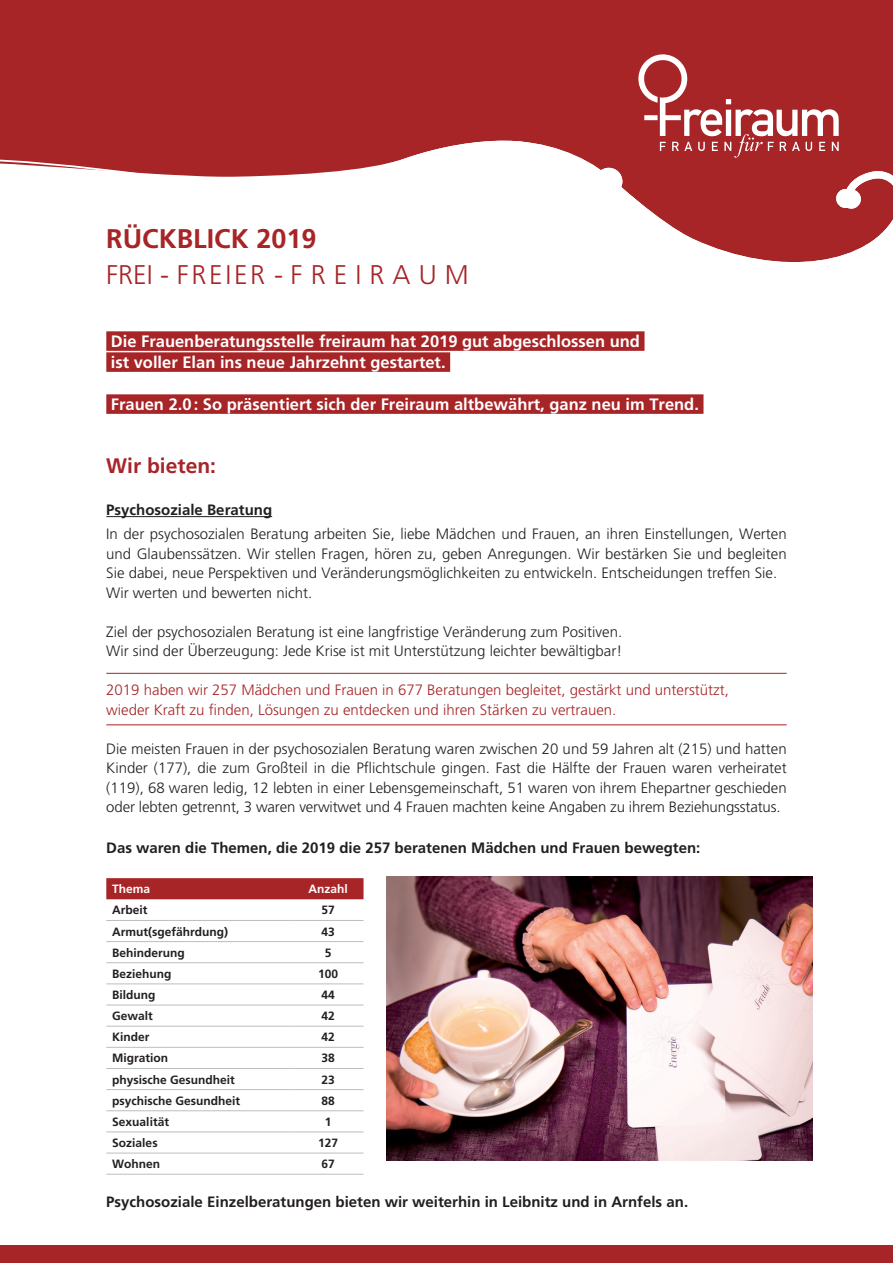
<style>
.page{position:relative;width:893px;height:1263px;background:#fff}
.page>*{position:absolute;margin:0;border:0;box-sizing:border-box;transform-origin:0 0}
.t1{font:300 27px "Frutiger CE";letter-spacing:.1em;color:#a72427}
.t2{font:700 27px "Frutiger CE";color:#a72427}
.t3{font:700 21px "Frutiger CE";color:#a72427}
.t4{font:700 16.5px/21px "Frutiger CE";color:#fff}
.t5{font:300 15px/19.5px "Frutiger CE";color:#231f20}
.t6{font:300 15px/19.5px "Frutiger CE";color:#a72427}
.t7{font:700 15px "Frutiger CE";color:#231f20}
.t8{font:700 15px "Frutiger";color:#231f20}
.t9{font:700 12px "Frutiger CE";color:#231f20}
.t10{font:700 12px "Frutiger CE";color:#fff}
</style>
<div class="page">
<div style="left:106px;top:331px;width:538px;height:20px;background:#a72427"></div>
<div style="left:106px;top:352px;width:344px;height:20px;background:#a72427"></div>
<div style="left:106px;top:394px;width:597px;height:20px;background:#a72427"></div>
<hr style="left:106px;top:516px;width:166px;height:1px;background:#231f20">
<div style="left:106px;top:878px;width:258px;height:21px;background:#a72427"></div>
<hr style="left:106px;top:920px;width:187px;height:1px;background:#bcbdc0">
<hr style="left:293px;top:920px;width:71px;height:1px;background:#bcbdc0">
<hr style="left:106px;top:941px;width:187px;height:1px;background:#bcbdc0">
<hr style="left:293px;top:941px;width:71px;height:1px;background:#bcbdc0">
<hr style="left:106px;top:962px;width:187px;height:1px;background:#bcbdc0">
<hr style="left:293px;top:962px;width:71px;height:1px;background:#bcbdc0">
<hr style="left:106px;top:984px;width:187px;height:1px;background:#bcbdc0">
<hr style="left:293px;top:984px;width:71px;height:1px;background:#bcbdc0">
<hr style="left:106px;top:1005px;width:187px;height:1px;background:#bcbdc0">
<hr style="left:293px;top:1005px;width:71px;height:1px;background:#bcbdc0">
<hr style="left:106px;top:1026px;width:187px;height:1px;background:#bcbdc0">
<hr style="left:293px;top:1026px;width:71px;height:1px;background:#bcbdc0">
<hr style="left:106px;top:1047px;width:187px;height:1px;background:#bcbdc0">
<hr style="left:293px;top:1047px;width:71px;height:1px;background:#bcbdc0">
<hr style="left:106px;top:1068px;width:187px;height:1px;background:#bcbdc0">
<hr style="left:293px;top:1068px;width:71px;height:1px;background:#bcbdc0">
<hr style="left:106px;top:1089px;width:187px;height:1px;background:#bcbdc0">
<hr style="left:293px;top:1089px;width:71px;height:1px;background:#bcbdc0">
<hr style="left:106px;top:1110px;width:187px;height:1px;background:#bcbdc0">
<hr style="left:293px;top:1110px;width:71px;height:1px;background:#bcbdc0">
<hr style="left:106px;top:1132px;width:187px;height:1px;background:#bcbdc0">
<hr style="left:293px;top:1132px;width:71px;height:1px;background:#bcbdc0">
<hr style="left:106px;top:1153px;width:187px;height:1px;background:#bcbdc0">
<hr style="left:293px;top:1153px;width:71px;height:1px;background:#bcbdc0">
<hr style="left:106px;top:1174px;width:187px;height:1px;background:#bcbdc0">
<hr style="left:293px;top:1174px;width:71px;height:1px;background:#bcbdc0">
<div style="left:0;top:0;width:566px;height:136px;background:#a72427"></div>
<div style="left:566px;top:0;width:327px;height:136px;background:#a72427"></div>
<div style="left:0;top:136px;width:893px;height:5px;background:#a72427"></div>
<svg style="left:0;top:141px;width:893px;height:126px"></svg>
<div style="left:836px;top:189px;width:19px;height:19px;background:#fff;border-radius:50%"></div>
<div style="left:595px;top:168px;width:27px;height:27px;background:#fff;border-radius:50%"></div>
<svg style="left:638px;top:54px;width:201px;height:104px;background:#b64a4d"></svg>
<div style="left:0;top:1246px;width:893px;height:17px;background:#a72427"></div>
<hr style="left:106px;top:673px;width:681px;height:1px;background:#a72427">
<hr style="left:106px;top:724px;width:681px;height:1px;background:#a72427">
<img style="left:386px;top:876px;width:426px;height:284px">
<h1 class="t2" style="left:106px;top:222px;width:212px">RÜCKBLICK 2019</h1>
<h1 class="t1" style="left:106px;top:259px;width:364px">FREI - FREIER - FREIRAUM</h1>
<p class="t4" style="left:111px;top:331px;width:531px">Die Frauenberatungsstelle freiraum hat 2019 gut abgeschlossen und ist voller Elan ins neue Jahrzehnt gestartet.</p>
<p class="t4" style="left:111px;top:394px;width:589px">Frauen 2.0: So präsentiert sich der Freiraum altbewährt, ganz neu im Trend.</p>
<h2 class="t3" style="left:106px;top:453px;width:111px">Wir bieten:</h2>
<p class="t7" style="left:106px;top:501px;width:167px">Psychosoziale Beratung</p>
<p class="t5" style="left:106px;top:524px;width:682px">In der psychosozialen Beratung arbeiten Sie, liebe Mädchen und Frauen, an ihren Einstellungen, Werten und Glaubenssätzen. Wir stellen Fragen, hören zu, geben Anregungen. Wir bestärken Sie und begleiten Sie dabei, neue Perspektiven und Veränderungsmöglichkeiten zu entwickeln. Entscheidungen treffen Sie.<br>Wir werten und bewerten nicht.</p>
<p class="t5" style="left:106px;top:621px;width:517px">Ziel der psychosozialen Beratung ist eine langfristige Veränderung zum Positiven.<br>Wir sind der Überzeugung: Jede Krise ist mit Unterstützung leichter bewältigbar!</p>
<p class="t6" style="left:106px;top:680px;width:624px">2019 haben wir 257 Mädchen und Frauen in 677 Beratungen begleitet, gestärkt und unterstützt, wieder Kraft zu finden, Lösungen zu entdecken und ihren Stärken zu vertrauen.</p>
<p class="t5" style="left:106px;top:738px;width:682px;text-align:justify">Die meisten Frauen in der psychosozialen Beratung waren zwischen 20 und 59 Jahren alt (215) und hatten Kinder (177), die zum Großteil in die Pflichtschule gingen. Fast die Hälfte der Frauen waren verheiratet (119), 68 waren ledig, 12 lebten in einer Lebensgemeinschaft, 51 waren von ihrem Ehepartner geschieden oder lebten getrennt, 3 waren verwitwet und 4 Frauen machten keine Angaben zu ihrem Beziehungsstatus.</p>
<p class="t8" style="left:106px;top:839px;width:596px">Das waren die Themen, die 2019 die 257 beratenen Mädchen und Frauen bewegten:</p>
<p class="t10" style="left:112px;top:882px;width:40px">Thema</p>
<p class="t10" style="left:308px;top:882px;width:41px">Anzahl</p>
<p class="t9" style="left:112px;top:903px;width:37px">Arbeit</p>
<p class="t9" style="left:321px;top:903px;width:15px">57</p>
<p class="t9" style="left:112px;top:924px;width:117px">Armut(sgefährdung)</p>
<p class="t9" style="left:321px;top:924px;width:15px">43</p>
<p class="t9" style="left:112px;top:945px;width:74px">Behinderung</p>
<p class="t9" style="left:325px;top:945px;width:8px">5</p>
<p class="t9" style="left:112px;top:966px;width:61px">Beziehung</p>
<p class="t9" style="left:318px;top:966px;width:22px">100</p>
<p class="t9" style="left:112px;top:988px;width:45px">Bildung</p>
<p class="t9" style="left:321px;top:988px;width:15px">44</p>
<p class="t9" style="left:112px;top:1009px;width:42px">Gewalt</p>
<p class="t9" style="left:321px;top:1009px;width:15px">42</p>
<p class="t9" style="left:112px;top:1030px;width:39px">Kinder</p>
<p class="t9" style="left:321px;top:1030px;width:15px">42</p>
<p class="t9" style="left:112px;top:1051px;width:58px">Migration</p>
<p class="t9" style="left:321px;top:1051px;width:15px">38</p>
<p class="t9" style="left:112px;top:1072px;width:124px">physische Gesundheit</p>
<p class="t9" style="left:321px;top:1072px;width:15px">23</p>
<p class="t9" style="left:112px;top:1093px;width:129px">psychische Gesundheit</p>
<p class="t9" style="left:321px;top:1093px;width:15px">88</p>
<p class="t9" style="left:112px;top:1114px;width:58px">Sexualität</p>
<p class="t9" style="left:325px;top:1114px;width:8px">1</p>
<p class="t9" style="left:112px;top:1136px;width:47px">Soziales</p>
<p class="t9" style="left:318px;top:1136px;width:22px">127</p>
<p class="t9" style="left:112px;top:1157px;width:49px">Wohnen</p>
<p class="t9" style="left:321px;top:1157px;width:15px">67</p>
<p class="t7" style="left:106px;top:1193px;width:583px">Psychosoziale Einzelberatungen bieten wir weiterhin in Leibnitz und in Arnfels an.</p>
</div>
